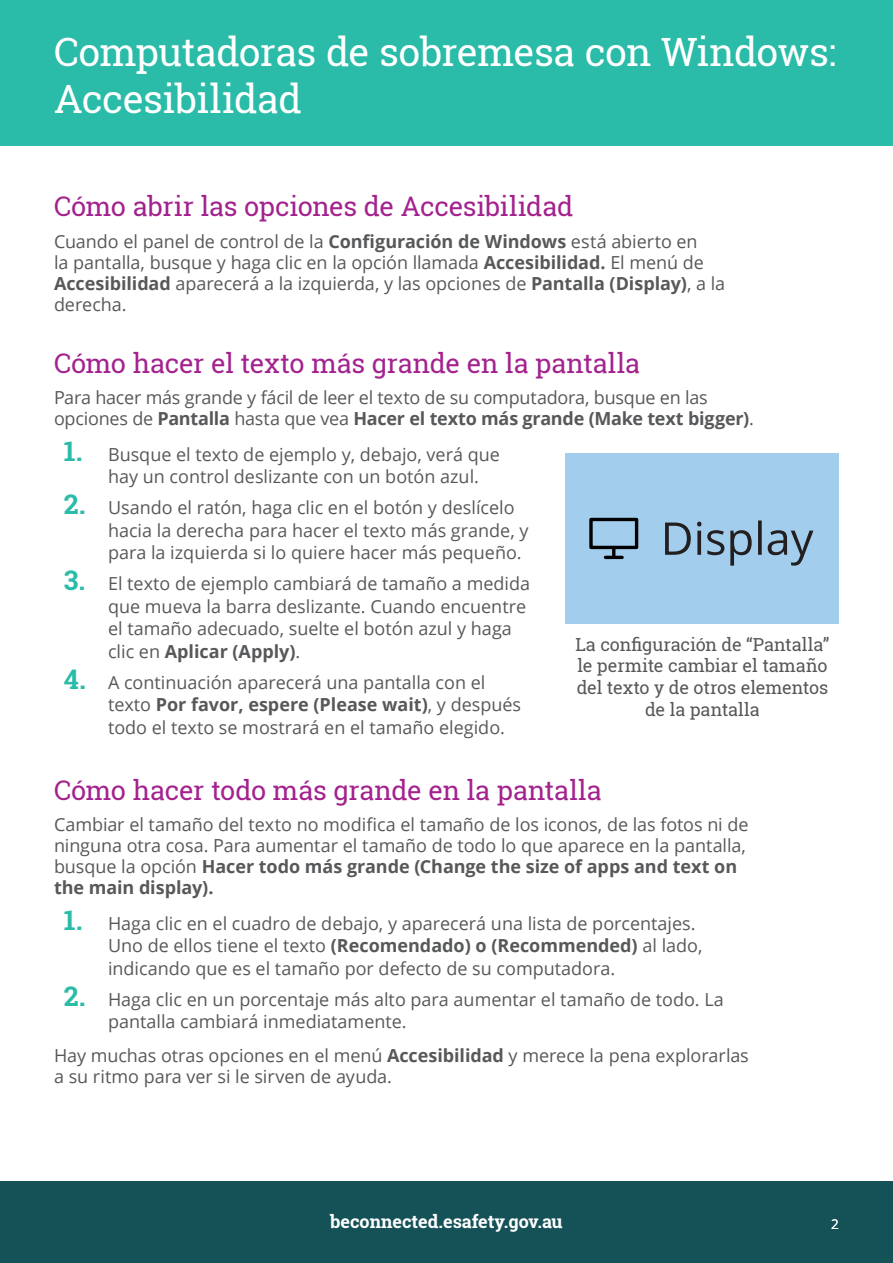
<style>
.page{position:relative;width:893px;height:1263px;background:#fff}
.page>*{position:absolute;margin:0;border:0;box-sizing:border-box;transform-origin:0 0}
.t1{font:39px/46.8px "Roboto Slab";letter-spacing:-.015em;color:#fff}
.t2{font:27px "Roboto Slab";letter-spacing:-.01em;color:#a3228e}
.t3{font:18px/22.5px "Open Sans";color:#57585a}
.t4{font:18px/21.6px "Roboto Slab";letter-spacing:-.005em;color:#57585a;text-align:center}
.t5{font:700 18px "Roboto Slab";color:#fff}
.t6{font:13.5px "Open Sans";color:#fff}
.s1{font-weight:700}
.s2{font-family:"Roboto Slab";font-weight:700;font-size:27px;color:#2abca8}
</style>
<div class="page">
<div style="left:0;top:1181px;width:893px;height:82px;background:#155257"></div>
<div style="left:0;top:0;width:893px;height:145px;background:#2abca8"></div>
<div style="left:566px;top:453px;width:273px;height:170px;background:#a2cded"></div>
<svg style="left:612px;top:549px;width:3px;height:7px"></svg>
<hr style="left:605px;top:556px;width:17px;height:3px;background:#000">
<div style="left:589px;top:518px;width:49px;height:31px;border:3px solid #000"></div>
<svg style="left:665px;top:522px;width:26px;height:33px"></svg>
<svg style="left:697px;top:522px;width:27px;height:33px"></svg>
<svg style="left:730px;top:520px;width:83px;height:46px"></svg>
<h1 class="t1" style="left:54px;top:28px;width:783px">Computadoras de sobremesa con Windows:<br>Accesibilidad</h1>
<h2 class="t2" style="left:54px;top:188px;width:521px">Cómo abrir las opciones de Accesibilidad</h2>
<p class="t3" style="left:54px;top:230px;width:673px;line-height:21px">Cuando el panel de control de la <span class="s1">Configuración de Windows</span> está abierto en<br>la pantalla, busque y haga clic en la opción llamada <span class="s1">Accesibilidad.</span> El menú de <span class="s1">Accesibilidad</span> aparecerá a la izquierda, y las opciones de <span class="s1">Pantalla (Display)</span>, a la derecha.</p>
<h2 class="t2" style="left:54px;top:344px;width:587px">Cómo hacer el texto más grande en la pantalla</h2>
<p class="t3" style="left:54px;top:387px;width:701px;line-height:21px">Para hacer más grande y fácil de leer el texto de su computadora, busque en las opciones de <span class="s1">Pantalla</span> hasta que vea <span class="s1">Hacer el texto más grande (Make text bigger)</span>.</p>
<p class="t3" style="left:108px;top:442px;width:393px;text-indent:-44px"><span class="s2">1.</span> Busque el texto de ejemplo y, debajo, verá que hay un control deslizante con un botón azul.</p>
<p class="t3" style="left:108px;top:496px;width:422px;text-indent:-44px"><span class="s2">2.</span> Usando el ratón, haga clic en el botón y deslícelo hacia la derecha para hacer el texto más grande, y para la izquierda si lo quiere hacer más pequeño.</p>
<p class="t3" style="left:108px;top:572px;width:424px;text-indent:-44px"><span class="s2">3.</span> El texto de ejemplo cambiará de tamaño a medida que mueva la barra deslizante. Cuando encuentre el tamaño adecuado, suelte el botón azul y haga clic en <span class="s1">Aplicar (Apply)</span>.</p>
<p class="t3" style="left:108px;top:670px;width:415px;text-indent:-44px"><span class="s2">4.</span> A continuación aparecerá una pantalla con el texto <span class="s1">Por favor, espere (Please wait)</span>, y después todo el texto se mostrará en el tamaño elegido.</p>
<p class="t4" style="left:575px;top:633px;width:255px">La configuración de “Pantalla” le permite cambiar el tamaño del texto y de otros elementos de la pantalla</p>
<h2 class="t2" style="left:54px;top:771px;width:549px">Cómo hacer todo más grande en la pantalla</h2>
<p class="t3" style="left:54px;top:814px;width:696px;line-height:21px">Cambiar el tamaño del texto no modifica el tamaño de los iconos, de las fotos ni de ninguna otra cosa. Para aumentar el tamaño de todo lo que aparece en la pantalla, busque la opción <span class="s1">Hacer todo más grande (Change the size of apps and text on the main display).</span></p>
<p class="t3" style="left:108px;top:911px;width:596px;text-indent:-44px"><span class="s2">1.</span> Haga clic en el cuadro de debajo, y aparecerá una lista de porcentajes.<br>Uno de ellos tiene el texto <span class="s1">(Recomendado) o (Recommended)</span> al lado, indicando que es el tamaño por defecto de su computadora.</p>
<p class="t3" style="left:108px;top:987px;width:617px;text-indent:-44px"><span class="s2">2.</span> Haga clic en un porcentaje más alto para aumentar el tamaño de todo. La pantalla cambiará inmediatamente.</p>
<p class="t3" style="left:54px;top:1044px;width:696px;line-height:21px">Hay muchas otras opciones en el menú <span class="s1">Accesibilidad</span> y merece la pena explorarlas a su ritmo para ver si le sirven de ayuda.</p>
<p class="t5" style="left:330px;top:1209px;width:234px">beconnected.esafety.gov.au</p>
<p class="t6" style="left:831px;top:1214px;width:9px">2</p>
</div>
